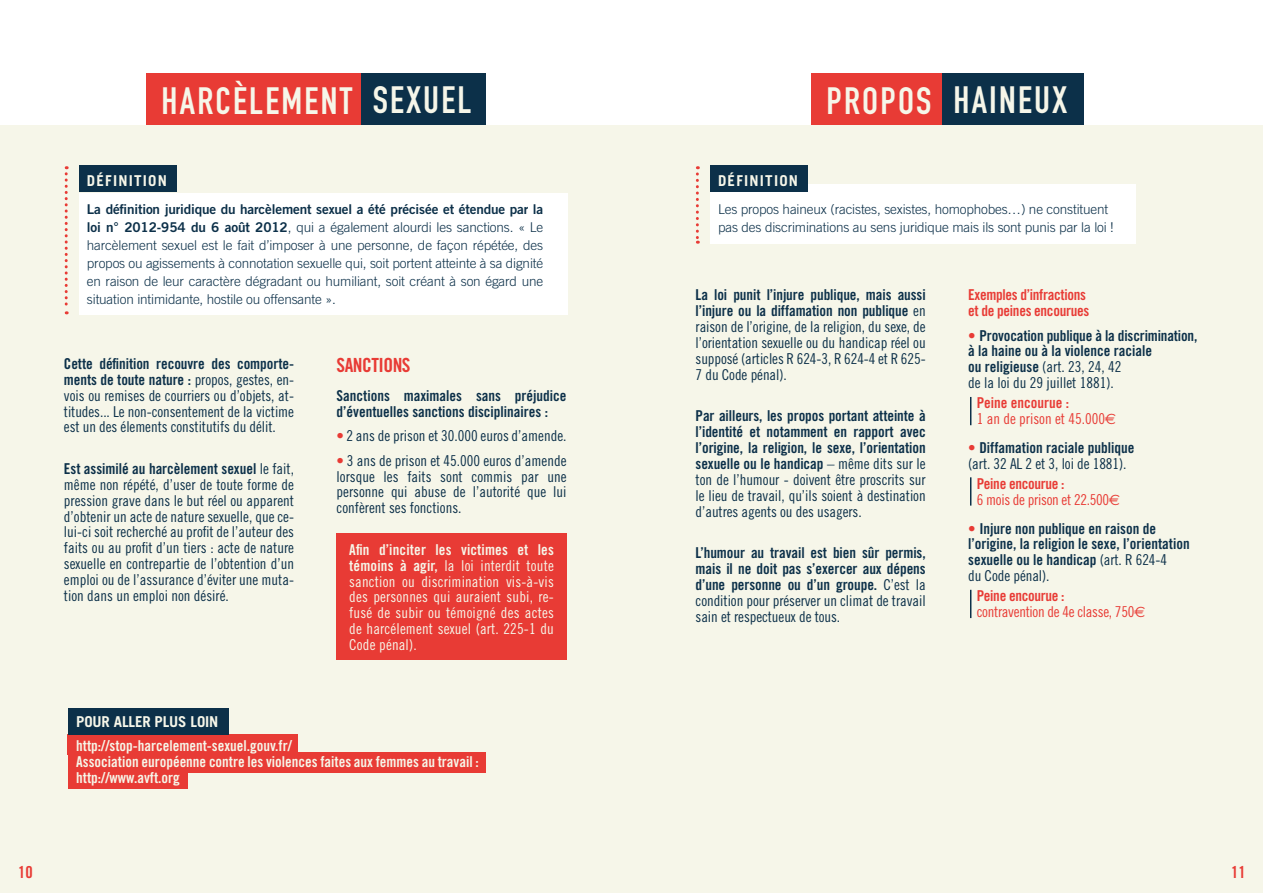
<style>
.page{position:relative;width:1263px;height:893px;background:#fff}
.page>*{position:absolute;margin:0;border:0;box-sizing:border-box;transform-origin:0 0}
.t1{font:700 37.5px "DIN Condensed";letter-spacing:.06em;color:#f6f6e9}
.t2{font:19.5px "Trade Gothic Bold Cond Twenty";letter-spacing:-.025em;color:#e83b35}
.t3{font:16.5px "Trade Gothic Bold Cond Twenty";color:#e83b35}
.t4{font:15px/15.9px "Trade Gothic Cond Eighteen";letter-spacing:-.005em;color:#0c3049;text-align:justify}
.t5{font:15px/15.9px "Trade Gothic Bold Cond Twenty";letter-spacing:-.005em;color:#0c3049}
.t6{font:15px/15.9px "Trade Gothic Cond Eighteen";letter-spacing:.01em;color:#f6f6e9;text-align:justify}
.t7{font:15px/15.9px "Trade Gothic Bold Cond Twenty";color:#f6f6e9}
.t8{font:15px/15.9px "Trade Gothic Bold Cond Twenty";letter-spacing:-.02em;color:#e83b35}
.t9{font:15px "Trade Gothic Cond Eighteen";letter-spacing:-.02em;color:#e83b35}
.t10{font:700 15px "Trade Gothic";letter-spacing:.08em;color:#f6f6e9}
.t11{font:15px "Trade Gothic Cond Eighteen";color:#e83b35}
.t12{font:700 15px "Trade Gothic";letter-spacing:-.01em;color:#f6f6e9}
.t13{font:15px "Trade Gothic Bold Cond Twenty";color:#e83b35}
.t14{font:300 13.5px/18px "Trade Gothic";letter-spacing:-.01em;color:#0c3049;text-align:justify}
.t15{font:13.5px "Trade Gothic Bold Two";letter-spacing:-.01em;color:#0c3049}
.s1{font-family:"Trade Gothic Bold Two";font-weight:400}
.s2{font-family:"Trade Gothic Cond Eighteen"}
.s3{color:#e83b35}
.s4{font-family:"Trade Gothic Bold Cond Twenty"}
.s5{font-family:"Trade Gothic Cond Eighteen";color:#e83b35}
.s6{font-family:"Euro Sans"}
</style>
<div class="page">
<div style="left:631px;top:0;width:632px;height:893px;background:#f6f6e9"></div>
<div style="left:0;top:0;width:631px;height:893px;background:#f6f6e9"></div>
<div style="left:0;top:0;width:1263px;height:125px;background:#fff"></div>
<div style="left:79px;top:193px;width:488px;height:122px;background:#fff"></div>
<div style="left:710px;top:184px;width:425px;height:60px;background:#fff"></div>
<div style="left:79px;top:165px;width:98px;height:27px;background:#0c3049"></div>
<div style="left:710px;top:165px;width:98px;height:27px;background:#0c3049"></div>
<svg style="left:65px;top:166px;width:3px;height:148px"></svg>
<svg style="left:696px;top:166px;width:3px;height:78px"></svg>
<div style="left:146px;top:74px;width:292px;height:51px;background:#e83b35"></div>
<div style="left:362px;top:74px;width:124px;height:51px;background:#0c3049"></div>
<div style="left:811px;top:74px;width:262px;height:51px;background:#e83b35"></div>
<div style="left:942px;top:74px;width:142px;height:51px;background:#0c3049"></div>
<div style="left:337px;top:533px;width:230px;height:127px;background:#e83b35"></div>
<div style="left:68px;top:734px;width:230px;height:21px;background:#e83b35"></div>
<div style="left:68px;top:753px;width:417px;height:20px;background:#e83b35"></div>
<div style="left:68px;top:769px;width:120px;height:20px;background:#e83b35"></div>
<div style="left:68px;top:708px;width:161px;height:26px;background:#0c3049"></div>
<svg style="left:970px;top:397px;width:1px;height:28px"></svg>
<svg style="left:970px;top:477px;width:1px;height:29px"></svg>
<svg style="left:970px;top:590px;width:1px;height:28px"></svg>
<h1 class="t1" style="left:162px;top:75px;width:311px">HARCÈLEMENT SEXUEL</h1>
<h1 class="t1" style="left:826px;top:74px;width:242px">PROPOS HAINEUX</h1>
<p class="t10" style="left:87px;top:171px;width:81px">DÉFINITION</p>
<p class="t15" style="left:87px;top:201px;width:458px">La définition juridique du harcèlement sexuel a été précisée et étendue par la</p>
<p class="t14" style="left:87px;top:218px;width:458px"><span class="s1">loi n° 2012-954 du 6 août 2012</span>, qui a également alourdi les sanctions. « Le harcèlement sexuel est le fait d’imposer à une personne, de façon répétée, des propos ou agissements à connotation sexuelle qui, soit portent atteinte à sa dignité en raison de leur caractère dégradant ou humiliant, soit créant à son égard une situation intimidante, hostile ou offensante ».</p>
<p class="t5" style="left:64px;top:355px;width:232px">Cette définition recouvre des comporte&shy;ments de toute nature : <span class="s2">propos, gestes, en-</span></p>
<p class="t4" style="left:64px;top:387px;width:232px">vois ou remises de courriers ou d’objets, at&shy;titudes... Le non-consentement de la victime est un des élements constitutifs du délit.</p>
<p class="t5" style="left:64px;top:460px;width:232px">Est assimilé au harcèlement sexuel <span class="s2">le fait,</span></p>
<p class="t4" style="left:64px;top:476px;width:232px">même non répété, d’user de toute forme de pression grave dans le but réel ou apparent d’obtenir un acte de nature sexuelle, que ce&shy;lui-ci soit recherché au profit de l’auteur des faits ou au profit d’un tiers : acte de nature sexuelle en contrepartie de l’obtention d’un emploi ou de l’assurance d’éviter une muta&shy;tion dans un emploi non désiré.</p>
<h2 class="t2" style="left:337px;top:353px;width:76px">SANCTIONS</h2>
<p class="t5" style="left:337px;top:387px;width:232px">Sanctions maximales sans préjudice d’éventuelles sanctions disciplinaires :</p>
<p class="t4" style="left:337px;top:428px;width:232px"><span class="s3">•</span> 2 ans de prison et 30.000 euros d’amende.</p>
<p class="t4" style="left:337px;top:452px;width:232px"><span class="s3">•</span> 3 ans de prison et 45.000 euros d’amende lorsque les faits sont commis par une personne qui abuse de l’autorité que lui confèrent ses fonctions.</p>
<p class="t7" style="left:349px;top:541px;width:206px">Afin d’inciter les victimes et les</p>
<p class="t6" style="left:349px;top:557px;width:206px"><span class="s4">témoins à agir,</span> la loi interdit toute sanction ou discrimination vis-à-vis des personnes qui auraient subi, re&shy;fusé de subir ou témoigné des actes de harcélement sexuel (art. 225-1 du Code pénal).</p>
<p class="t12" style="left:76px;top:712px;width:144px">POUR ALLER PLUS LOIN</p>
<p class="t7" style="left:76px;top:738px;width:404px">http://stop-harcelement-sexuel.gouv.fr/<br>Association européenne contre les violences faites aux femmes au travail : http://www.avft.org</p>
<p class="t10" style="left:718px;top:171px;width:81px">DÉFINITION</p>
<p class="t14" style="left:718px;top:200px;width:397px">Les propos haineux (racistes, sexistes, homophobes…) ne constituent pas des discriminations au sens juridique mais ils sont punis par la loi !</p>
<p class="t5" style="left:696px;top:287px;width:232px">La loi punit l’injure publique, mais aussi l’injure ou la diffamation non publique <span class="s2">en</span></p>
<p class="t4" style="left:696px;top:319px;width:232px">raison de l’origine, de la religion, du sexe, de l’orientation sexuelle ou du handicap réel ou supposé (articles R 624-3, R 624-4 et R 625- 7 du Code pénal).</p>
<p class="t5" style="left:696px;top:408px;width:232px;text-align:justify">Par ailleurs, les propos portant atteinte à l’identité et notamment en rapport avec l’origine, la religion, le sexe, l’orientation sexuelle ou le handicap <span class="s2">– même dits sur le</span></p>
<p class="t4" style="left:696px;top:471px;width:232px">ton de l’humour - doivent être proscrits sur le lieu de travail, qu’ils soient à destination d’autres agents ou des usagers.</p>
<p class="t5" style="left:696px;top:545px;width:232px;text-align:justify">L’humour au travail est bien sûr permis, mais il ne doit pas s’exercer aux dépens d’une personne ou d’un groupe. <span class="s2">C’est la</span></p>
<p class="t4" style="left:696px;top:592px;width:232px">condition pour préserver un climat de travail sain et respectueux de tous.</p>
<p class="t8" style="left:968px;top:287px;width:123px">Exemples d’infractions et de peines encourues</p>
<p class="t5" style="left:968px;top:327px;width:231px"><span class="s5">•</span> Provocation publique à la discrimination, à la haine ou à la violence raciale</p>
<p class="t4" style="left:968px;top:359px;width:155px"><span class="s4">ou religieuse</span> (art. 23, 24, 42 de la loi du 29 juillet 1881).</p>
<p class="t13" style="left:977px;top:394px;width:94px">Peine encourue :</p>
<p class="t11" style="left:977px;top:410px;width:141px">1 an de prison et 45.000<span class="s6">.</span></p>
<p class="t5" style="left:968px;top:440px;width:168px"><span class="s5">•</span> Diffamation raciale publique</p>
<p class="t4" style="left:968px;top:455px;width:160px">(art. 32 AL 2 et 3, loi de 1881).</p>
<p class="t8" style="left:977px;top:476px;width:89px">Peine encourue :</p>
<p class="t9" style="left:977px;top:491px;width:145px">6 mois de prison et 22.500<span class="s6">.</span></p>
<p class="t5" style="left:968px;top:520px;width:223px"><span class="s5">•</span> Injure non publique en raison de l’origine, la religion le sexe, l’orientation sexuelle ou le handicap <span class="s2">(art. R 624-4</span></p>
<p class="t4" style="left:968px;top:568px;width:83px">du Code pénal).</p>
<p class="t8" style="left:977px;top:588px;width:89px">Peine encourue :</p>
<p class="t9" style="left:977px;top:603px;width:170px">contravention de 4e classe, 750<span class="s6">.</span></p>
<p class="t3" style="left:18px;top:862px;width:16px">10</p>
<p class="t3" style="left:1231px;top:862px;width:16px">11</p>
</div>
